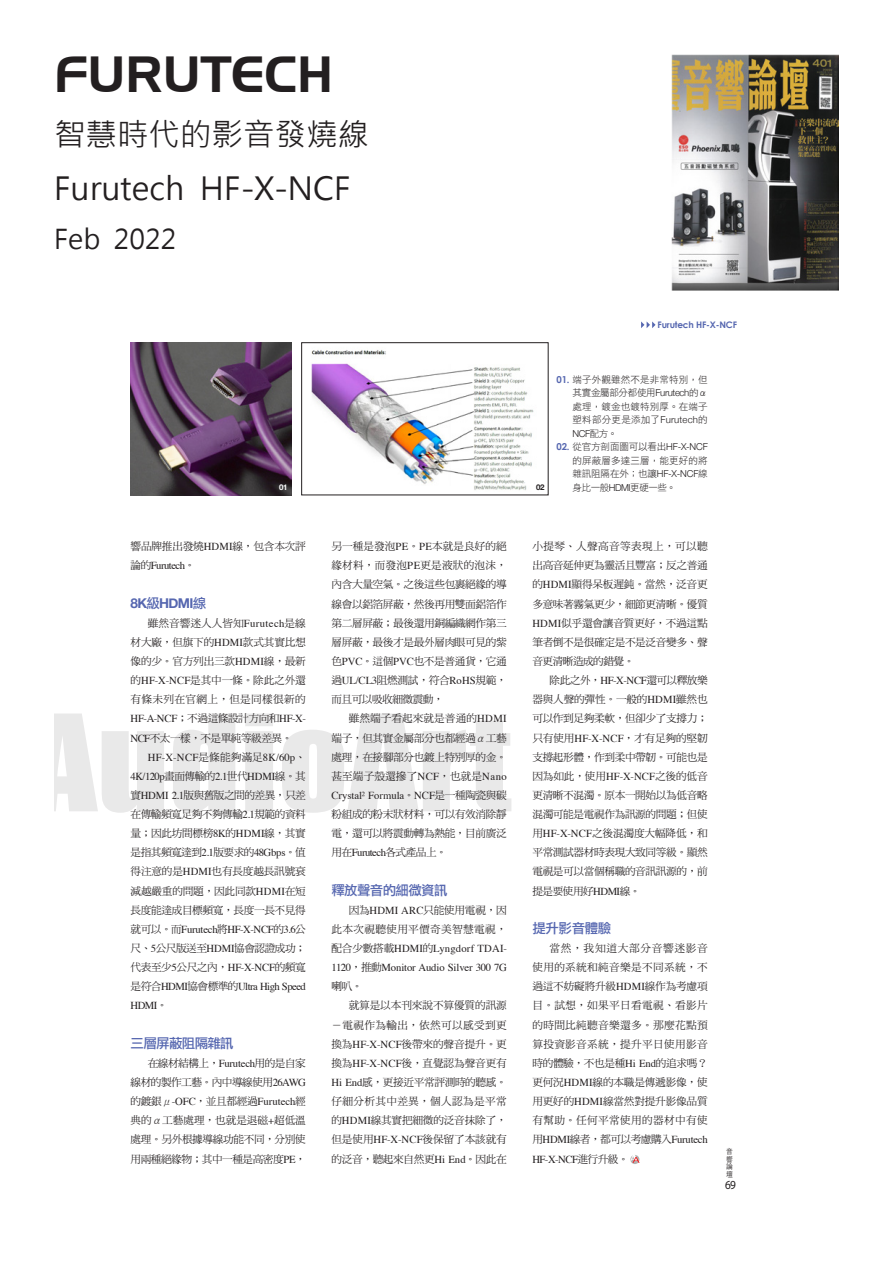
<style>
.page{position:relative;width:893px;height:1263px;background:#fff}
.page>*{position:absolute;margin:0;border:0;box-sizing:border-box;transform-origin:0 0}
.t1{font:123.75px "Impact";color:#231f20;scale:1.11 1}
.t2{font:49.5px "Handel Gothic BT";color:#231f20}
.t3{font:31.5px/54px "Microsoft Jheng Hei";color:#231f20}
.t4{font:27px "Microsoft Jheng Hei";color:#231f20}
.t5{font:13.5px "DF Li Hei Std W5";letter-spacing:-.05em;color:#5667b0}
.t6{font:700 13.5px "Helvetica Neue";letter-spacing:-.05em;color:#5667b0}
.t7{font:12.45px "Myriad Pro";color:#231f20;scale:.91 1}
.t8{font:10.65px/19.2px "DF Ming Std W5";letter-spacing:-.035em;color:#231f20;text-align:justify}
.t9{font:10.65px "DF Ming Std W5";letter-spacing:-.015em;color:#231f20}
.t10{font:10.65px "Times";letter-spacing:-.01em;color:#231f20}
.t11{font:10.65px "DF Ming Std W5";letter-spacing:.025em;color:#231f20}
.t12{font:10.65px "DF Ming Std W5";color:#231f20}
.t13{font:10.65px "Times";letter-spacing:-.05em;color:#231f20}
.t14{font:10.65px "Times";letter-spacing:.015em;color:#231f20}
.t15{font:10.65px "Times";letter-spacing:.025em;color:#231f20}
.t16{font:10.65px "DF Ming Std W5";letter-spacing:.005em;color:#231f20}
.t17{font:10.65px "DF Ming Std W5";letter-spacing:.015em;color:#231f20}
.t18{font:9.6px/13.5px "DF Li Hei Std W3";letter-spacing:.01em;color:#231f20;text-align:justify}
.t19{font:9.6px "DF Li Hei Std W3";letter-spacing:-.05em;color:#231f20}
.t20{font:700 9px "Century Gothic";letter-spacing:-.02em;color:#5667b0}
.t21{font:700 7.8px "Helvetica Neue";color:#fff}
.t22{font:700 7.8px "Helvetica Neue";color:#231f20}
.t23{font:300 7.35px/7.6px "ST Heiti TC";color:#231f20;text-align:justify;scale:.91 1}
.s1{font-family:"Century Gothic";font-weight:700;color:#5667b0}
.s2{font-family:"Helvetica Neue";font-weight:300}
.s3{font-family:"Times"}
.s4{font-family:"DF Li Hei Std W5";font-weight:400}
.s5{font-family:"DF Ming Std W5"}
</style>
<div class="page">
<img style="left:672px;top:54px;width:167px;height:237px">
<svg style="left:630px;top:1155px;width:10px;height:8px"></svg>
<img style="left:311px;top:349px;width:223px;height:141px">
<div style="left:301px;top:342px;width:247px;height:153px;border:1px solid #231f20"></div>
<img style="left:131px;top:342px;width:160px;height:153px">
<svg style="left:641px;top:321px;width:14px;height:7px"></svg>
<h2 class="t2" style="left:54px;top:44px;width:281px">FURUTECH</h2>
<h3 class="t3" style="left:54px;top:107px;width:316px">智慧時代的影音發燒線<br>Furutech HF-X-NCF</h3>
<h3 class="t4" style="left:54px;top:222px;width:124px">Feb 2022</h3>
<p class="t20" style="left:658px;top:319px;width:81px">Furutech HF-X-NCF</p>
<p class="t18" style="left:573px;top:372px;width:137px;text-indent:-16px"><span class="s1">01.</span> 端子外觀雖然不是非常特別，但其實金屬部分都使用<span class="s2">Furutech</span>的α處理，鍍金也鍍特別厚。在端子塑料部分更是添加了<span class="s2">Furutech</span>的<span class="s2">NCF</span>配方。</p>
<p class="t18" style="left:573px;top:440px;width:137px;text-indent:-16px"><span class="s1">02.</span> 從官方剖面圖可以看出<span class="s2">HF-X-NCF</span>的屏蔽層多達三層，能更好的將雜訊阻隔在外；也讓<span class="s2">HF-X-NCF</span>線</p>
<p class="t21" style="left:279px;top:481px;width:10px">01</p>
<p class="t22" style="left:536px;top:481px;width:10px">02</p>
<p class="t19" style="left:573px;top:482px;width:105px">身比一般<span class="s2">HDMI</span>更硬一些。</p>
<p class="t8" style="left:131px;top:537px;width:177px">響品牌推出發燒<span class="s3">HDMI</span>線，包含本次評論的<span class="s3">Furutech</span>。</p>
<p class="t6" style="left:131px;top:592px;width:77px">8K<span class="s4">級</span>HDMI<span class="s4">線</span></p>
<p class="t12" style="left:148px;top:617px;width:160px">雖然音響迷人人皆知<span class="s3">Furutech</span>是線</p>
<p class="t8" style="left:131px;top:632px;width:177px">材大廠，但旗下的<span class="s3">HDMI</span>款式其實比想</p>
<p class="t8" style="left:131px;top:651px;width:177px">像的少。官方列出三款<span class="s3">HDMI</span>線，最新</p>
<p class="t9" style="left:131px;top:674px;width:177px">的<span class="s3">HF-X-NCF</span>是其中一條。除此之外還</p>
<p class="t11" style="left:131px;top:694px;width:177px">有條未列在官網上，但是同樣很新的</p>
<p class="t10" style="left:131px;top:709px;width:177px">HF-A-NCF<span class="s5">；不過這條設計方向和</span>HF-X-</p>
<p class="t8" style="left:131px;top:728px;width:163px"><span class="s3">NCF</span>不太一樣，不是單純等級差異。</p>
<p class="t15" style="left:148px;top:747px;width:160px">HF-X-NCF<span class="s5">是條能夠滿足</span>8K/60p<span class="s5">、</span></p>
<p class="t13" style="left:131px;top:766px;width:177px">4K/120p<span class="s5">畫面傳輸的</span>2.1<span class="s5">世代</span>HDMI<span class="s5">線。其</span></p>
<p class="t8" style="left:131px;top:785px;width:177px">實<span class="s3">HDMI 2.1</span>版與舊版之間的差異，只差</p>
<p class="t8" style="left:131px;top:804px;width:177px">在傳輸頻寬足夠不夠傳輸<span class="s3">2.1</span>規範的資料</p>
<p class="t8" style="left:131px;top:824px;width:177px">量；因此坊間標榜<span class="s3">8K</span>的<span class="s3">HDMI</span>線，其實</p>
<p class="t8" style="left:131px;top:843px;width:177px">是指其頻寬達到<span class="s3">2.1</span>版要求的<span class="s3">48Gbps</span>。值</p>
<p class="t8" style="left:131px;top:862px;width:177px">得注意的是<span class="s3">HDMI</span>也有長度越長訊號衰</p>
<p class="t8" style="left:131px;top:881px;width:177px">減越嚴重的問題，因此同款<span class="s3">HDMI</span>在短</p>
<p class="t8" style="left:131px;top:900px;width:177px">長度能達成目標頻寬，長度一長不見得</p>
<p class="t10" style="left:131px;top:919px;width:177px"><span class="s5">就可以。而</span>Furutech<span class="s5">將</span>HF-X-NCF<span class="s5">的</span>3.6<span class="s5">公</span></p>
<p class="t8" style="left:131px;top:938px;width:177px">尺、<span class="s3">5</span>公尺版送至<span class="s3">HDMI</span>協會認證成功；</p>
<p class="t8" style="left:131px;top:957px;width:177px">代表至少<span class="s3">5</span>公尺之內，<span class="s3">HF-X-NCF</span>的頻寬</p>
<p class="t13" style="left:131px;top:977px;width:177px"><span class="s5">是符合</span>HDMI<span class="s5">協會標準的</span>Ultra High Speed</p>
<p class="t10" style="left:131px;top:996px;width:39px">HDMI<span class="s5">。</span></p>
<p class="t5" style="left:131px;top:1035px;width:105px">三層屏蔽阻隔雜訊</p>
<p class="t8" style="left:131px;top:1053px;width:177px;text-indent:17px">在線材結構上，<span class="s3">Furutech</span>用的是自家線材的製作工藝。內中導線使用<span class="s3">26AWG</span>的鍍銀μ<span class="s3">-OFC</span>，並且都經過<span class="s3">Furutech</span>經典的α工藝處理，也就是退磁<span class="s3">+</span>超低溫處理。另外根據導線功能不同，分別使用兩種絕緣物；其中一種是高密度<span class="s3">PE</span>，</p>
<p class="t12" style="left:331px;top:541px;width:177px">另一種是發泡<span class="s3">PE</span>。<span class="s3">PE</span>本就是良好的絕</p>
<p class="t17" style="left:331px;top:560px;width:177px">緣材料，而發泡<span class="s3">PE</span>更是液狀的泡沫，</p>
<p class="t8" style="left:331px;top:575px;width:177px">內含大量空氣。之後這些包裹絕緣的導</p>
<p class="t8" style="left:331px;top:594px;width:177px">線會以鋁箔屏蔽，然後再用雙面鋁箔作</p>
<p class="t8" style="left:331px;top:613px;width:177px">第二層屏蔽；最後還用銅編織網作第三</p>
<p class="t8" style="left:331px;top:632px;width:177px">層屏蔽，最後才是最外層肉眼可見的紫</p>
<p class="t8" style="left:331px;top:651px;width:177px">色<span class="s3">PVC</span>。這個<span class="s3">PVC</span>也不是普通貨，它通</p>
<p class="t8" style="left:331px;top:670px;width:177px">過<span class="s3">UL/CL3</span>阻燃測試，符合<span class="s3">RoHS</span>規範，</p>
<p class="t8" style="left:331px;top:690px;width:114px">而且可以吸收細微震動，</p>
<p class="t12" style="left:349px;top:713px;width:160px">雖然端子看起來就是普通的<span class="s3">HDMI</span></p>
<p class="t8" style="left:331px;top:728px;width:177px">端子，但其實金屬部分也都經過α工藝</p>
<p class="t8" style="left:331px;top:747px;width:177px">處理，在接腳部分也鍍上特別厚的金。</p>
<p class="t16" style="left:331px;top:770px;width:177px">甚至端子殼還摻了<span class="s3">NCF</span>，也就是<span class="s3">Nano</span></p>
<p class="t10" style="left:331px;top:785px;width:177px">Crystal² Formula<span class="s5">。</span>NCF<span class="s5">是一種陶瓷與碳</span></p>
<p class="t8" style="left:331px;top:804px;width:177px">粉組成的粉末狀材料，可以有效消除靜</p>
<p class="t8" style="left:331px;top:823px;width:177px">電，還可以將震動轉為熱能，目前廣泛</p>
<p class="t8" style="left:331px;top:843px;width:117px">用在<span class="s3">Furutech</span>各式產品上。</p>
<p class="t5" style="left:331px;top:882px;width:118px">釋放聲音的細微資訊</p>
<p class="t8" style="left:349px;top:900px;width:160px">因為<span class="s3">HDMI ARC</span>只能使用電視，因</p>
<p class="t11" style="left:331px;top:923px;width:177px">此本次視聽使用平價奇美智慧電視，</p>
<p class="t14" style="left:331px;top:938px;width:177px"><span class="s5">配合少數搭載</span>HDMI<span class="s5">的</span>Lyngdorf TDAI-</p>
<p class="t10" style="left:331px;top:958px;width:177px">1120<span class="s5">，推動</span>Monitor Audio Silver 300 7G</p>
<p class="t8" style="left:331px;top:977px;width:33px">喇叭。</p>
<p class="t9" style="left:349px;top:1000px;width:160px">就算是以本刊來說不算優質的訊源</p>
<p class="t11" style="left:331px;top:1019px;width:177px">－電視作為輸出，依然可以感受到更</p>
<p class="t9" style="left:331px;top:1038px;width:177px">換為<span class="s3">HF-X-NCF</span>後帶來的聲音提升。更</p>
<p class="t9" style="left:331px;top:1057px;width:177px">換為<span class="s3">HF-X-NCF</span>後，直覺認為聲音更有</p>
<p class="t8" style="left:331px;top:1072px;width:177px"><span class="s3">Hi End</span>感，更接近平常評測時的聽感。</p>
<p class="t11" style="left:331px;top:1095px;width:177px">仔細分析其中差異，個人認為是平常</p>
<p class="t8" style="left:331px;top:1111px;width:177px">的<span class="s3">HDMI</span>線其實把細微的泛音抹除了，</p>
<p class="t9" style="left:331px;top:1134px;width:177px">但是使用<span class="s3">HF-X-NCF</span>後保留了本該就有</p>
<p class="t8" style="left:331px;top:1149px;width:177px">的泛音，聽起來自然更<span class="s3">Hi End</span>。因此在</p>
<h1 class="t1" style="left:27px;top:667px;width:438px">AudioArt</h1>
<p class="t11" style="left:532px;top:541px;width:177px">小提琴、人聲高音等表現上，可以聽</p>
<p class="t8" style="left:532px;top:556px;width:177px">出高音延伸更為靈活且豐富；反之普通</p>
<p class="t8" style="left:532px;top:575px;width:177px">的<span class="s3">HDMI</span>顯得呆板遲鈍。當然，泛音更</p>
<p class="t8" style="left:532px;top:594px;width:177px">多意味著霧氣更少，細節更清晰。優質</p>
<p class="t8" style="left:532px;top:613px;width:177px"><span class="s3">HDMI</span>似乎還會讓音質更好，不過這點</p>
<p class="t8" style="left:532px;top:632px;width:177px">筆者倒不是很確定是不是泛音變多、聲</p>
<p class="t8" style="left:532px;top:651px;width:104px">音更清晰造成的錯覺。</p>
<p class="t8" style="left:550px;top:670px;width:160px">除此之外，<span class="s3">HF-X-NCF</span>還可以釋放樂</p>
<p class="t8" style="left:532px;top:690px;width:177px">器與人聲的彈性。一般的<span class="s3">HDMI</span>雖然也</p>
<p class="t8" style="left:532px;top:709px;width:177px">可以作到足夠柔軟，但卻少了支撐力；</p>
<p class="t9" style="left:532px;top:732px;width:177px">只有使用<span class="s3">HF-X-NCF</span>，才有足夠的堅韌</p>
<p class="t8" style="left:532px;top:747px;width:177px">支撐起形體，作到柔中帶韌。可能也是</p>
<p class="t9" style="left:532px;top:770px;width:177px">因為如此，使用<span class="s3">HF-X-NCF</span>之後的低音</p>
<p class="t8" style="left:532px;top:785px;width:177px">更清晰不混濁。原本一開始以為低音略</p>
<p class="t8" style="left:532px;top:804px;width:177px">混濁可能是電視作為訊源的問題；但使</p>
<p class="t9" style="left:532px;top:827px;width:177px">用<span class="s3">HF-X-NCF</span>之後混濁度大幅降低，和</p>
<p class="t8" style="left:532px;top:843px;width:177px">平常測試器材時表現大致同等級。顯然</p>
<p class="t8" style="left:532px;top:862px;width:177px">電視是可以當個稱職的音訊訊源的，前</p>
<p class="t8" style="left:532px;top:881px;width:110px">提是要使用好<span class="s3">HDMI</span>線。</p>
<p class="t5" style="left:532px;top:921px;width:80px">提升影音體驗</p>
<p class="t8" style="left:532px;top:938px;width:177px;text-indent:17px">當然，我知道大部分音響迷影音使用的系統和純音樂是不同系統，不過這不妨礙將升級<span class="s3">HDMI</span>線作為考慮項目。試想，如果平日看電視、看影片的時間比純聽音樂還多。那麼花點預算投資影音系統，提升平日使用影音時的體驗，不也是種<span class="s3">Hi End</span>的追求嗎？更何況<span class="s3">HDMI</span>線的本職是傳遞影像，使用更好的<span class="s3">HDMI</span>線當然對提升影像品質有幫助。任何平常使用的器材中有使用<span class="s3">HDMI</span>線者，都可以考慮購入<span class="s3">Furutech HF-X-NCF</span>進行升級。</p>
<p class="t23" style="left:726px;top:1147px;width:9px">音響論壇</p>
<p class="t7" style="left:725px;top:1177px;width:14px">69</p>
</div>
